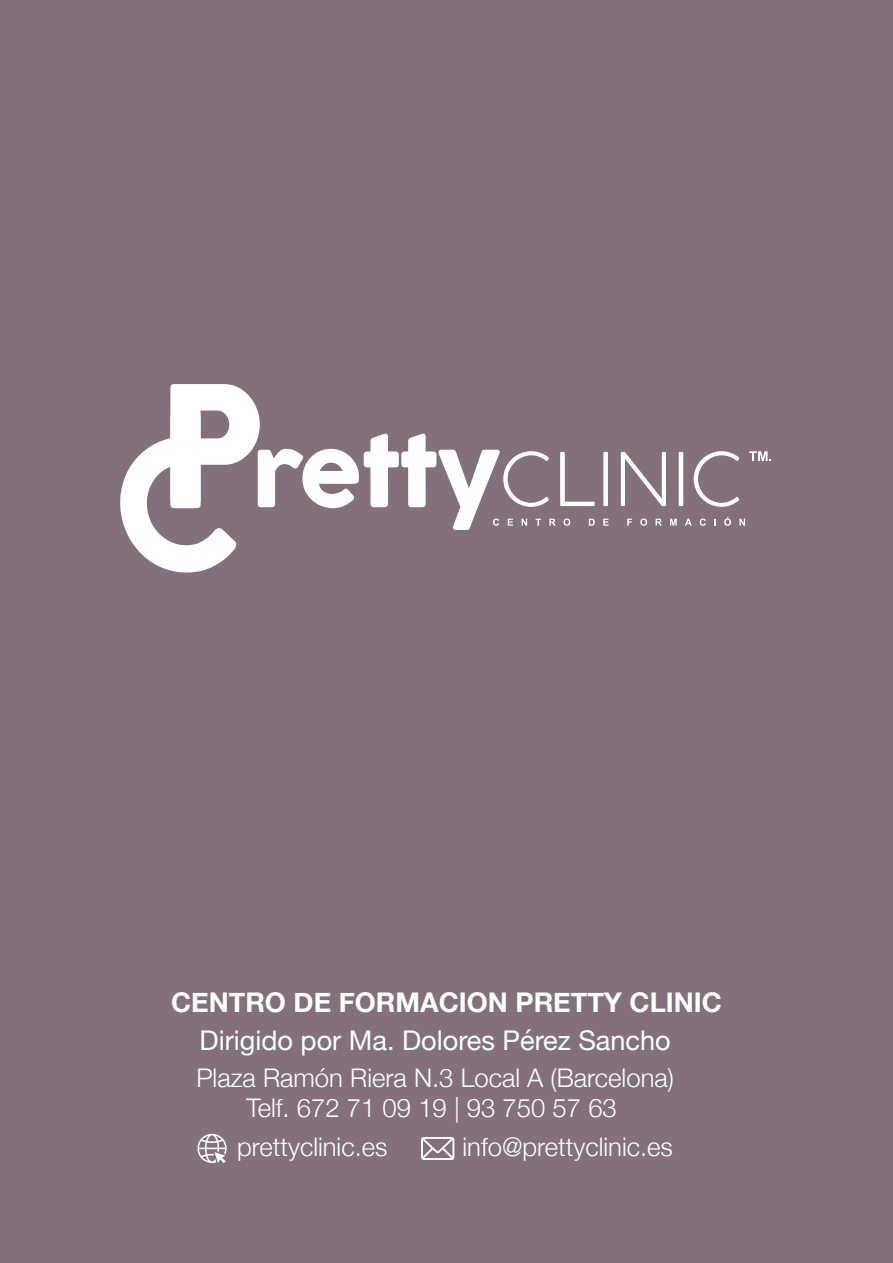
<style>
.page{position:relative;width:893px;height:1263px;background:#82717a}
.page>*{position:absolute;margin:0;border:0;box-sizing:border-box;transform-origin:0 0}
.t1{font:27.15px "Helvetica Neue";color:#fff}
.t2{font:700 27.15px "Helvetica Neue";color:#fff}
.t3{font:300 25.65px/30.5px "Helvetica Neue";color:#fff;text-align:center}
</style>
<div class="page">
<svg style="left:421px;top:1137px;width:33px;height:23px"></svg>
<svg style="left:197px;top:1134px;width:30px;height:29px"></svg>
<div style="left:603px;top:452px;width:5px;height:54px;background:#fff"></div>
<svg style="left:621px;top:452px;width:45px;height:54px"></svg>
<hr style="left:679px;top:452px;width:4px;height:54px;background:#fff">
<svg style="left:694px;top:451px;width:45px;height:56px"></svg>
<svg style="left:603px;top:519px;width:6px;height:7px"></svg>
<svg style="left:627px;top:519px;width:5px;height:7px"></svg>
<svg style="left:640px;top:518px;width:7px;height:8px"></svg>
<svg style="left:656px;top:519px;width:6px;height:7px"></svg>
<svg style="left:670px;top:519px;width:7px;height:7px"></svg>
<svg style="left:685px;top:519px;width:7px;height:7px"></svg>
<svg style="left:700px;top:518px;width:6px;height:8px"></svg>
<svg style="left:714px;top:519px;width:2px;height:7px"></svg>
<svg style="left:724px;top:517px;width:7px;height:9px"></svg>
<svg style="left:739px;top:519px;width:6px;height:7px"></svg>
<svg style="left:749px;top:451px;width:22px;height:10px"></svg>
<svg style="left:120px;top:384px;width:475px;height:189px"></svg>
<p class="t2" style="left:171px;top:981px;width:552px">CENTRO DE FORMACION PRETTY CLINIC</p>
<p class="t1" style="left:200px;top:1021px;width:473px">Dirigido por Ma. Dolores Pérez Sancho</p>
<p class="t3" style="left:196px;top:1060px;width:479px">Plaza Ramón Riera N.3 Local A (Barcelona)<br>Telf. 672 71 09 19 | 93 750 57 63</p>
<p class="t3" style="left:237px;top:1129px;width:152px">prettyclinic.es</p>
<p class="t3" style="left:462px;top:1129px;width:212px">info@prettyclinic.es</p>
</div>
